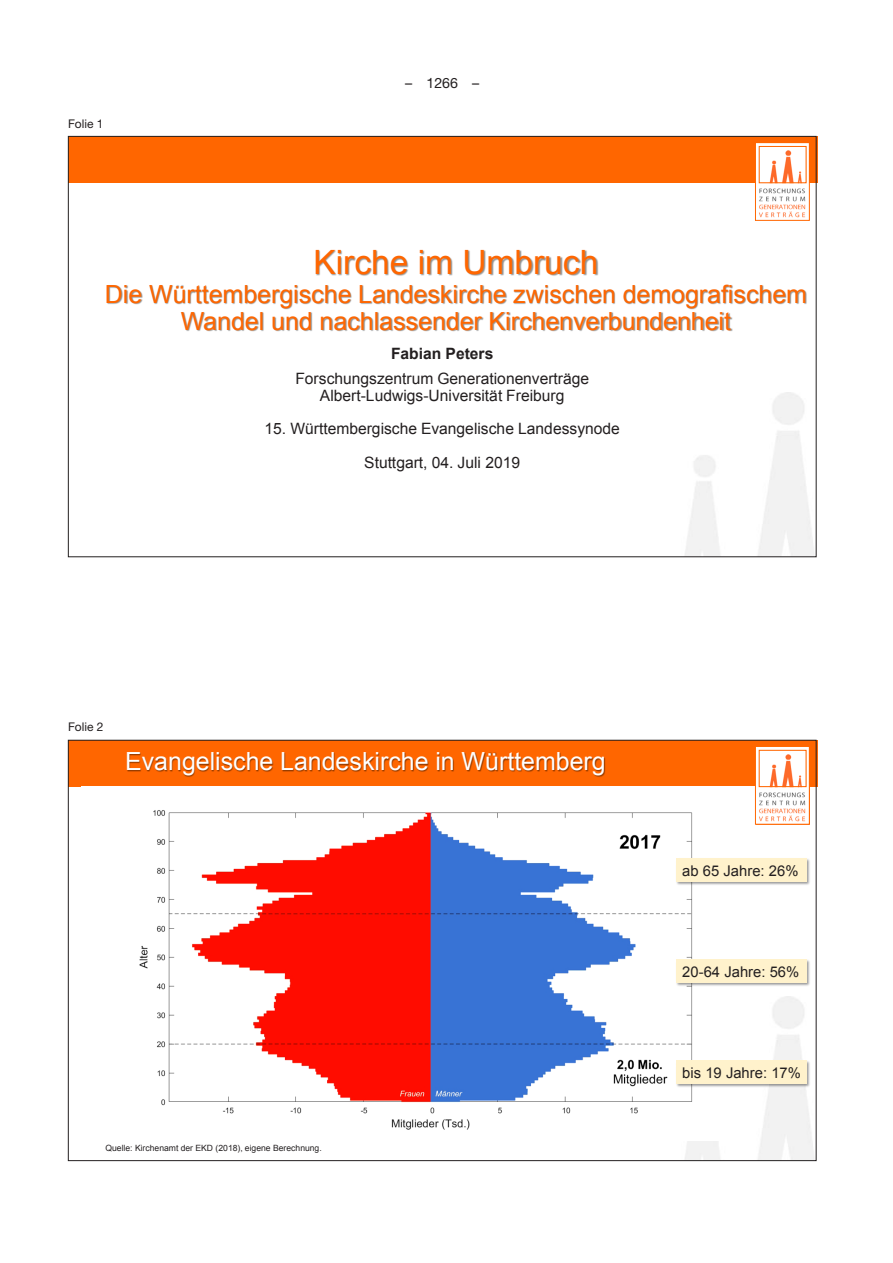
<style>
.page{position:relative;width:893px;height:1263px;background:#fff}
.page>*{position:absolute;margin:0;border:0;box-sizing:border-box;transform-origin:0 0}
.t1{font:33.45px "Arial";color:#f60}
.t2{font:25.05px/27px "Arial";color:#f60;text-align:center}
.t3{font:25.05px "Arial";color:#fff}
.t4{font:15.6px/16.8px "Arial";color:#231f20;text-align:center}
.t5{font:700 15.6px "Arial";color:#231f20}
.t6{font:14.85px "Arial";color:#231f20}
.t7{font:14.25px "Helvetica Neue LT";color:#231f20}
.t8{font:12px "Helvetica Neue LT";color:#231f20}
.t9{font:8.55px "Arial";color:#231f20}
</style>
<div class="page">
<div style="left:68px;top:136px;width:749px;height:47px;background:#f60"></div>
<div style="left:755px;top:143px;width:54px;height:77px;background:#fff"></div>
<div style="left:755px;top:143px;width:54px;height:77px;border:1px solid #f60"></div>
<img style="left:758px;top:146px;width:49px;height:71px">
<div style="left:759px;top:146px;width:47px;height:37px;border:1px solid #f60"></div>
<img style="left:316px;top:250px;width:283px;height:20px">
<img style="left:107px;top:285px;width:27px;height:19px">
<img style="left:134px;top:270px;width:364px;height:35px">
<img style="left:498px;top:270px;width:309px;height:35px">
<img style="left:165px;top:297px;width:583px;height:35px">
<div style="left:68px;top:740px;width:749px;height:47px;background:#f60"></div>
<img style="left:139px;top:787px;width:616px;height:343px">
<img style="left:110px;top:752px;width:513px;height:41px">
<svg style="left:757px;top:748px;width:50px;height:74px"></svg>
<div style="left:755px;top:746px;width:54px;height:78px;border:1px solid #f60"></div>
<div style="left:759px;top:750px;width:47px;height:37px;border:1px solid #f60"></div>
<img style="left:672px;top:855px;width:139px;height:239px">
<div style="left:677px;top:959px;width:130px;height:24px;background:#fff2cc"></div>
<div style="left:677px;top:859px;width:130px;height:23px;background:#fff2cc"></div>
<div style="left:677px;top:1060px;width:130px;height:24px;background:#fff2cc"></div>
<p class="t8" style="left:68px;top:116px;width:37px">Folie 1</p>
<p class="t7" style="left:405px;top:74px;width:76px">– 1266 –</p>
<h1 class="t1" style="left:313px;top:240px;width:286px">Kirche im Umbruch</h1>
<h2 class="t2" style="left:105px;top:281px;width:704px">Die Württembergische Landeskirche zwischen demografischem<br>Wandel und nachlassender Kirchenverbundenheit</h2>
<p class="t5" style="left:391px;top:343px;width:104px">Fabian Peters</p>
<p class="t4" style="left:295px;top:370px;width:295px">Forschungszentrum Generationenverträge<br>Albert-Ludwigs-Universität Freiburg</p>
<p class="t4" style="left:264px;top:412px;width:357px;line-height:33.6px">15. Württembergische Evangelische Landessynode<br>Stuttgart, 04. Juli 2019</p>
<p class="t8" style="left:68px;top:720px;width:37px">Folie 2</p>
<h2 class="t3" style="left:125px;top:745px;width:482px">Evangelische Landeskirche in Württemberg</h2>
<p class="t9" style="left:105px;top:1142px;width:218px">Quelle: Kirchenamt der EKD (2018), eigene Berechnung.</p>
<p class="t6" style="left:682px;top:861px;width:118px">ab 65 Jahre: 26%</p>
<p class="t6" style="left:682px;top:962px;width:119px">20-64 Jahre: 56%</p>
<p class="t6" style="left:682px;top:1062px;width:120px">bis 19 Jahre: 17%</p>
</div>
